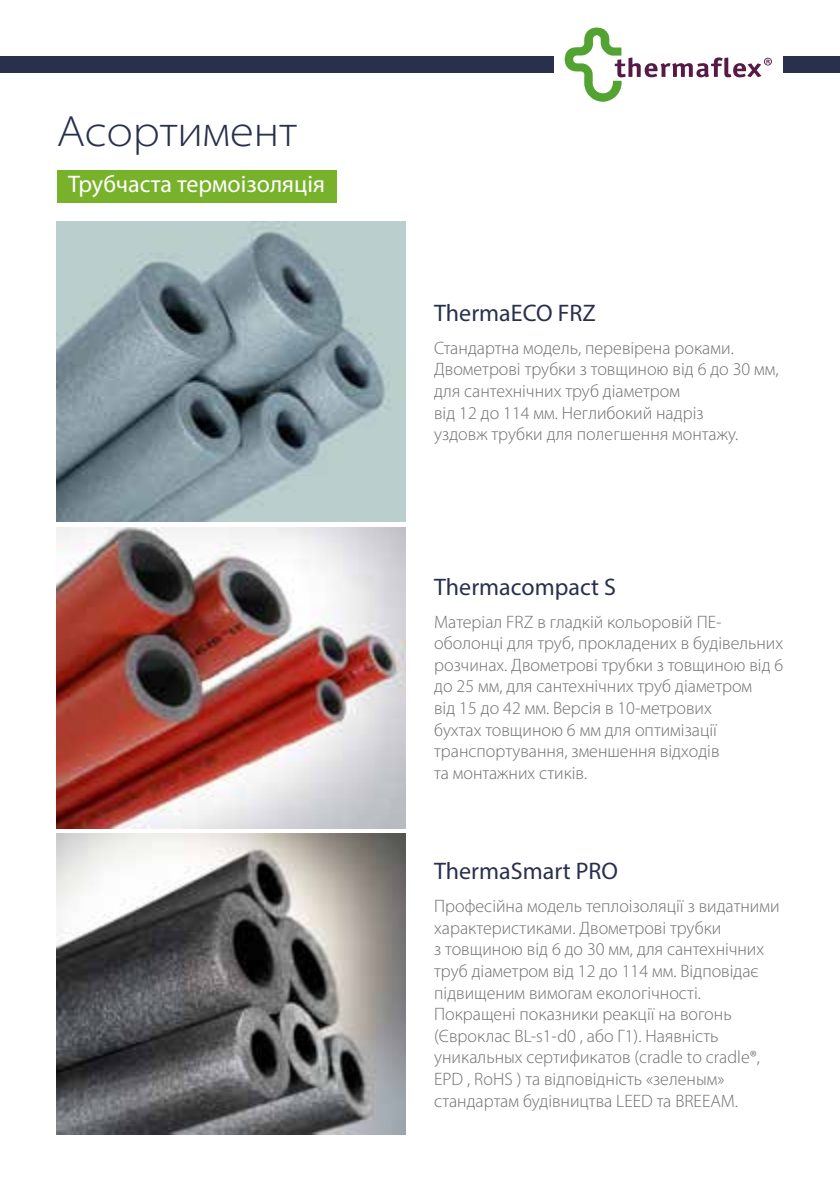
<style>
.page{position:relative;width:840px;height:1191px;background:#fff}
.page>*{position:absolute;margin:0;border:0;box-sizing:border-box;transform-origin:0 0}
.t1{font:300 semi-expanded 44px "Myriad Pro";color:#29304c}
.t2{font:24px "Myriad Pro";color:#29304c}
.t3{font:24px "Myriad Pro";color:#fff}
.t4{font:300 18px/21.6px "Myriad Pro";color:#706f6f}
</style>
<div class="page">
<div style="left:0;top:57px;width:553px;height:16px;background:#29304c"></div>
<div style="left:782px;top:57px;width:57px;height:16px;background:#29304c"></div>
<svg style="left:564px;top:28px;width:207px;height:74px"></svg>
<div style="left:57px;top:170px;width:279px;height:32px;background:#78b22b"></div>
<img style="left:57px;top:221px;width:348px;height:301px">
<img style="left:57px;top:527px;width:348px;height:301px">
<img style="left:57px;top:833px;width:348px;height:301px">
<h1 class="t1" style="left:57px;top:105px;width:242px">Асортимент</h1>
<h2 class="t3" style="left:68px;top:169px;width:258px">Трубчаста термоізоляція</h2>
<h2 class="t2" style="left:434px;top:298px;width:163px">ThermaECO FRZ</h2>
<p class="t4" style="left:434px;top:337px;width:346px">Стандартна модель, перевірена роками.<br>Двометрові трубки з товщиною від 6 до 30 мм, для сантехнічних труб діаметром<br>від 12 до 114 мм. Неглибокий надріз<br>уздовж трубки для полегшення монтажу.</p>
<h2 class="t2" style="left:434px;top:572px;width:183px">Thermacompact S</h2>
<p class="t4" style="left:434px;top:610px;width:350px">Матеріал FRZ в гладкій кольоровій ПЕ&shy;оболонці для труб, прокладених в будівельних розчинах. Двометрові трубки з товщиною від 6 до 25 мм, для сантехнічних труб діаметром<br>від 15 до 42 мм. Версія в 10-метрових<br>бухтах товщиною 6 мм для оптимізації транспортування, зменшення відходів<br>та монтажних стиків.</p>
<h2 class="t2" style="left:434px;top:856px;width:185px">ThermaSmart PRO</h2>
<p class="t4" style="left:434px;top:895px;width:347px">Професійна модель теплоізоляції з видатними характеристиками. Двометрові трубки<br>з товщиною від 6 до 30 мм, для сантехнічних труб діаметром від 12 до 114 мм. Відповідає підвищеним вимогам екологічності.<br>Покращені показники реакції на вогонь (Євроклас BL-s1-d0 , або Г1). Наявність уникальных сертификатов (cradle to cradle®, EPD , RoHS ) та відповідність «зеленым» стандартам будівництва LEED та ВREEAM.</p>
</div>
